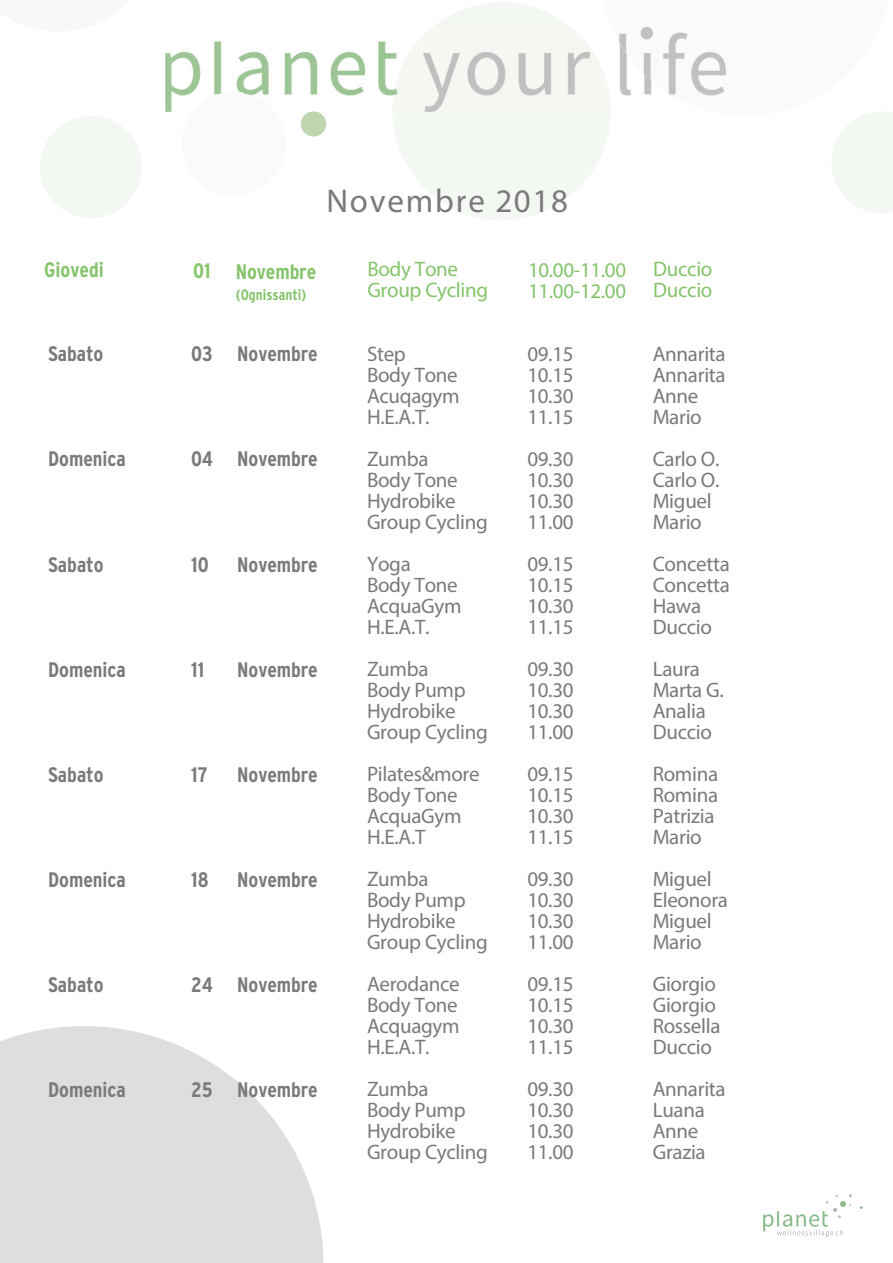
<style>
.page{position:relative;width:893px;height:1263px;background:#fff}
.page>*{position:absolute;margin:0;border:0;box-sizing:border-box;transform-origin:0 0}
.t1{font:33px "Myriad Pro";letter-spacing:.055em;color:#7a7a7a}
.t2{font:21px/21px "Myriad Pro";letter-spacing:-.015em;color:#7a7a7a}
.t3{font:700 condensed 21px "Interstate";letter-spacing:-.005em;color:#7a7a7a}
.t4{font:21px/21px "Myriad Pro";letter-spacing:-.015em;color:#84c46a}
.t5{font:700 condensed 21px "Interstate";color:#84c46a}
.t6{font:700 condensed 15px "Interstate";color:#84c46a}
</style>
<div class="page">
<svg style="left:0;top:1026px;width:323px;height:237px;background:#e2e2e1"></svg>
<div style="left:392px;top:2px;width:219px;height:218px;background:#f4f8f3;border-radius:50%"></div>
<div style="left:40px;top:116px;width:102px;height:102px;background:#f4f8f3;border-radius:50%"></div>
<svg style="left:832px;top:112px;width:61px;height:101px"></svg>
<div style="left:301px;top:111px;width:25px;height:26px;background:#bed5b0;border-radius:50%"></div>
<div style="left:182px;top:92px;width:104px;height:104px;background:#fbfafa;border-radius:50%"></div>
<img style="left:165px;top:41px;width:227px;height:71px">
<img style="left:392px;top:27px;width:334px;height:85px">
<img style="left:193px;top:92px;width:82px;height:20px">
<img style="left:763px;top:1194px;width:100px;height:43px">
<h1 class="t1" style="left:326px;top:181px;width:243px">Novembre 2018</h1>
<p class="t5" style="left:44px;top:258px;width:61px">Giovedi</p>
<p class="t5" style="left:193px;top:260px;width:125px">01 Novembre</p>
<p class="t6" style="left:236px;top:286px;width:72px">(Ognissanti)</p>
<p class="t3" style="left:48px;top:342px;width:57px">Sabato</p>
<p class="t3" style="left:191px;top:342px;width:23px">03</p>
<p class="t3" style="left:237px;top:342px;width:82px">Novembre</p>
<p class="t3" style="left:48px;top:447px;width:79px">Domenica</p>
<p class="t3" style="left:191px;top:447px;width:23px">04</p>
<p class="t3" style="left:237px;top:447px;width:82px">Novembre</p>
<p class="t3" style="left:48px;top:552px;width:57px">Sabato</p>
<p class="t3" style="left:191px;top:552px;width:19px">10</p>
<p class="t3" style="left:237px;top:552px;width:82px">Novembre</p>
<p class="t3" style="left:48px;top:657px;width:79px">Domenica</p>
<p class="t3" style="left:191px;top:657px;width:15px">11</p>
<p class="t3" style="left:237px;top:657px;width:82px">Novembre</p>
<p class="t3" style="left:48px;top:762px;width:57px">Sabato</p>
<p class="t3" style="left:191px;top:762px;width:18px">17</p>
<p class="t3" style="left:237px;top:762px;width:82px">Novembre</p>
<p class="t3" style="left:48px;top:867px;width:79px">Domenica</p>
<p class="t3" style="left:191px;top:867px;width:19px">18</p>
<p class="t3" style="left:237px;top:867px;width:82px">Novembre</p>
<p class="t3" style="left:48px;top:972px;width:57px">Sabato</p>
<p class="t3" style="left:191px;top:972px;width:23px">24</p>
<p class="t3" style="left:237px;top:972px;width:82px">Novembre</p>
<p class="t3" style="left:48px;top:1077px;width:79px">Domenica</p>
<p class="t3" style="left:191px;top:1077px;width:23px">25</p>
<p class="t3" style="left:237px;top:1077px;width:82px">Novembre</p>
<p class="t4" style="left:367px;top:258px;width:122px">Body Tone<br>Group Cycling</p>
<p class="t4" style="left:528px;top:259px;width:100px">10.00-11.00<br>11.00-12.00</p>
<p class="t4" style="left:653px;top:258px;width:61px">Duccio<br>Duccio</p>
<p class="t2" style="left:367px;top:343px;width:94px">Step<br>Body Tone<br>Acuqagym<br>H.E.A.T.</p>
<p class="t2" style="left:367px;top:448px;width:122px">Zumba<br>Body Tone<br>Hydrobike<br>Group Cycling</p>
<p class="t2" style="left:367px;top:553px;width:96px">Yoga<br>Body Tone<br>AcquaGym<br>H.E.A.T.</p>
<p class="t2" style="left:367px;top:658px;width:122px">Zumba<br>Body Pump<br>Hydrobike<br>Group Cycling</p>
<p class="t2" style="left:367px;top:763px;width:114px">Pilates&amp;more<br>Body Tone<br>AcquaGym<br>H.E.A.T</p>
<p class="t2" style="left:367px;top:868px;width:122px">Zumba<br>Body Pump<br>Hydrobike<br>Group Cycling</p>
<p class="t2" style="left:367px;top:973px;width:94px;text-align:justify">Aerodance Body Tone Acquagym H.E.A.T.</p>
<p class="t2" style="left:367px;top:1078px;width:122px">Zumba<br>Body Pump<br>Hydrobike<br>Group Cycling</p>
<p class="t2" style="left:527px;top:343px;width:48px;text-align:justify">09.15<br>10.15<br>10.30<br>11.15</p>
<p class="t2" style="left:527px;top:448px;width:48px;text-align:justify">09.30<br>10.30<br>10.30<br>11.00</p>
<p class="t2" style="left:527px;top:553px;width:48px;text-align:justify">09.15<br>10.15<br>10.30<br>11.15</p>
<p class="t2" style="left:527px;top:658px;width:48px;text-align:justify">09.30<br>10.30<br>10.30<br>11.00</p>
<p class="t2" style="left:527px;top:763px;width:48px;text-align:justify">09.15<br>10.15<br>10.30<br>11.15</p>
<p class="t2" style="left:527px;top:868px;width:48px;text-align:justify">09.30<br>10.30<br>10.30<br>11.00</p>
<p class="t2" style="left:527px;top:973px;width:48px;text-align:justify">09.15<br>10.15<br>10.30<br>11.15</p>
<p class="t2" style="left:527px;top:1078px;width:48px;text-align:justify">09.30<br>10.30<br>10.30<br>11.00</p>
<p class="t2" style="left:653px;top:343px;width:74px">Annarita<br>Annarita<br>Anne<br>Mario</p>
<p class="t2" style="left:653px;top:448px;width:68px">Carlo O.<br>Carlo O.<br>Miguel<br>Mario</p>
<p class="t2" style="left:653px;top:553px;width:79px">Concetta<br>Concetta<br>Hawa<br>Duccio</p>
<p class="t2" style="left:653px;top:658px;width:73px">Laura<br>Marta G.<br>Analia<br>Duccio</p>
<p class="t2" style="left:653px;top:763px;width:67px">Romina<br>Romina<br>Patrizia<br>Mario</p>
<p class="t2" style="left:653px;top:868px;width:77px">Miguel<br>Eleonora<br>Miguel<br>Mario</p>
<p class="t2" style="left:653px;top:973px;width:69px">Giorgio<br>Giorgio<br>Rossella<br>Duccio</p>
<p class="t2" style="left:653px;top:1078px;width:74px">Annarita<br>Luana<br>Anne<br>Grazia</p>
</div>
